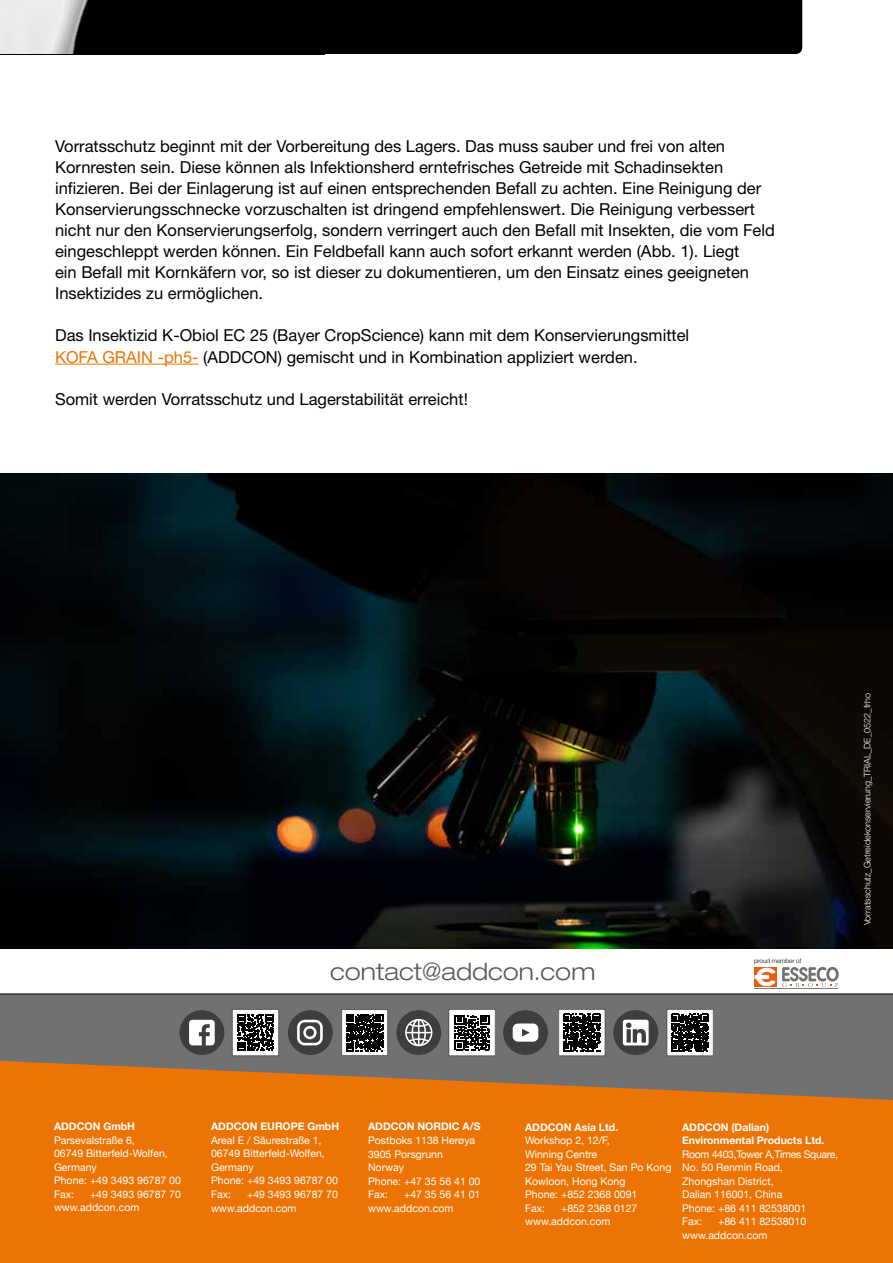
<style>
.page{position:relative;width:893px;height:1263px;background:#fff}
.page>*{position:absolute;margin:0;border:0;box-sizing:border-box;transform-origin:0 0}
.t1{font:300 expanded 24px "Helvetica Neue LT Std";color:#58585a}
.t2{font:16.5px/21px "Helvetica Neue LT Std";color:#000}
.t3{font:10.5px/13.5px "Helvetica Neue";color:#fff}
.t4{font:700 10.5px/13.5px "Helvetica Neue";color:#fff}
.t5{font:300 9px "Helvetica Neue LT Std";color:#fff}
.t6{font:300 6.3px "Helvetica Neue";color:#000}
.s1{color:#ec7404}
</style>
<div class="page">
<img style="left:0;top:473px;width:893px;height:475px">
<div style="left:324px;top:0;width:478px;height:54px;background:#000"></div>
<img style="left:0;top:0;width:324px;height:54px">
<hr style="left:55px;top:364px;width:144px;height:1px;background:#ec7404">
<div style="left:0;top:994px;width:893px;height:67px;background:#707172"></div>
<svg style="left:0;top:1061px;width:893px;height:202px;background:#e0730e"></svg>
<div style="left:449px;top:1009px;width:46px;height:47px;background:#fff"></div>
<svg style="left:454px;top:1015px;width:36px;height:35px"></svg>
<div style="left:449px;top:1009px;width:46px;height:47px;border:1px solid #58585a"></div>
<div style="left:667px;top:1009px;width:46px;height:47px;background:#fff"></div>
<svg style="left:671px;top:1014px;width:38px;height:37px"></svg>
<div style="left:667px;top:1009px;width:46px;height:47px;border:1px solid #58585a"></div>
<div style="left:559px;top:1009px;width:46px;height:47px;background:#fff"></div>
<svg style="left:563px;top:1014px;width:38px;height:37px"></svg>
<div style="left:558px;top:1009px;width:47px;height:47px;border:1px solid #58585a"></div>
<svg style="left:503px;top:1010px;width:45px;height:45px"></svg>
<div style="left:342px;top:1009px;width:46px;height:47px;background:#fff"></div>
<svg style="left:346px;top:1014px;width:37px;height:37px"></svg>
<div style="left:341px;top:1009px;width:47px;height:47px;border:1px solid #58585a"></div>
<svg style="left:288px;top:1010px;width:45px;height:45px;background:#656466"></svg>
<div style="left:232px;top:1009px;width:47px;height:47px;background:#fff"></div>
<svg style="left:237px;top:1014px;width:37px;height:37px"></svg>
<div style="left:232px;top:1009px;width:47px;height:47px;border:1px solid #58585a"></div>
<svg style="left:179px;top:1010px;width:45px;height:45px"></svg>
<svg style="left:613px;top:1010px;width:45px;height:45px"></svg>
<svg style="left:396px;top:1010px;width:45px;height:45px;background:#666668"></svg>
<hr style="left:754px;top:988px;width:84px;height:1px;background:#707172">
<svg style="left:782px;top:967px;width:57px;height:20px"></svg>
<svg style="left:754px;top:967px;width:22px;height:20px"></svg>
<svg style="left:755px;top:968px;width:20px;height:18px"></svg>
<p class="t2" style="left:55px;top:136px;width:721px">Vorratsschutz beginnt mit der Vorbereitung des Lagers. Das muss sauber und frei von alten Kornresten sein. Diese können als Infektionsherd erntefrisches Getreide mit Schadinsekten infizieren. Bei der Einlagerung ist auf einen entsprechenden Befall zu achten. Eine Reinigung der Konservierungsschnecke vorzuschalten ist dringend empfehlenswert. Die Reinigung verbessert nicht nur den Konservierungserfolg, sondern verringert auch den Befall mit Insekten, die vom Feld eingeschleppt werden können. Ein Feldbefall kann auch sofort erkannt werden (Abb. 1). Liegt<br>ein Befall mit Kornkäfern vor, so ist dieser zu dokumentieren, um den Einsatz eines geeigneten Insektizides zu ermöglichen.</p>
<p class="t2" style="left:55px;top:325px;width:636px">Das Insektizid K-Obiol EC 25 (Bayer CropScience) kann mit dem Konservierungsmittel<br><span class="s1">KOFA GRAIN -ph5-</span> (ADDCON) gemischt und in Kombination appliziert werden.</p>
<p class="t2" style="left:55px;top:388px;width:414px">Somit werden Vorratsschutz und Lagerstabilität erreicht!</p>
<h1 class="t1" style="left:330px;top:957px;width:267px">contact@addcon.com</h1>
<p class="t6" style="left:754px;top:955px;width:49px">proud member of</p>
<p class="t5" style="left:862px;top:925px;width:234px;rotate:-90deg">Vorratsschutz_Getreidekonservierung_TRIAL_DE_0522_frho</p>
<p class="t4" style="left:54px;top:1120px;width:83px">ADDCON GmbH</p>
<p class="t3" style="left:54px;top:1134px;width:128px">Parsevalstraße 6,<br>06749 Bitterfeld-Wolfen,<br>Germany<br>Phone: +49 3493 96787 00<br>Fax:</p>
<p class="t3" style="left:54px;top:1188px;width:128px;text-indent:36px">+49 3493 96787 70 www.addcon.com</p>
<p class="t4" style="left:211px;top:1120px;width:130px">ADDCON EUROPE GmbH</p>
<p class="t3" style="left:211px;top:1134px;width:128px">Areal E / Säurestraße 1,<br>06749 Bitterfeld-Wolfen,<br>Germany<br>Phone: +49 3493 96787 00<br>Fax:</p>
<p class="t3" style="left:211px;top:1188px;width:128px;text-indent:36px">+49 3493 96787 70 www.addcon.com</p>
<p class="t4" style="left:368px;top:1120px;width:114px">ADDCON NORDIC A/S</p>
<p class="t3" style="left:368px;top:1134px;width:114px">Postboks 1138 Herøya<br>3905 Porsgrunn<br>Norway<br>Phone: +47 35 56 41 00<br>Fax:</p>
<p class="t3" style="left:368px;top:1188px;width:114px;text-indent:36px">+47 35 56 41 01 www.addcon.com</p>
<p class="t4" style="left:525px;top:1120px;width:95px">ADDCON Asia Ltd.</p>
<p class="t3" style="left:525px;top:1134px;width:148px">Workshop 2, 12/F,<br>Winning Centre<br>29 Tai Yau Street, San Po Kong<br>Kowloon, Hong Kong<br>Phone: +852 2368 0091<br>Fax:</p>
<p class="t3" style="left:525px;top:1202px;width:114px;text-indent:36px">+852 2368 0127 www.addcon.com</p>
<p class="t4" style="left:682px;top:1120px;width:144px">ADDCON (Dalian)<br>Environmental Products Ltd.</p>
<p class="t3" style="left:682px;top:1148px;width:158px">Room 4403,Tower A,Times Square,<br>No. 50 Renmin Road,<br>Zhongshan District,<br>Dalian 116001, China<br>Phone: +86 411 82538001<br>Fax:</p>
<p class="t3" style="left:682px;top:1215px;width:126px;text-indent:36px">+86 411 82538010 www.addcon.com</p>
</div>
